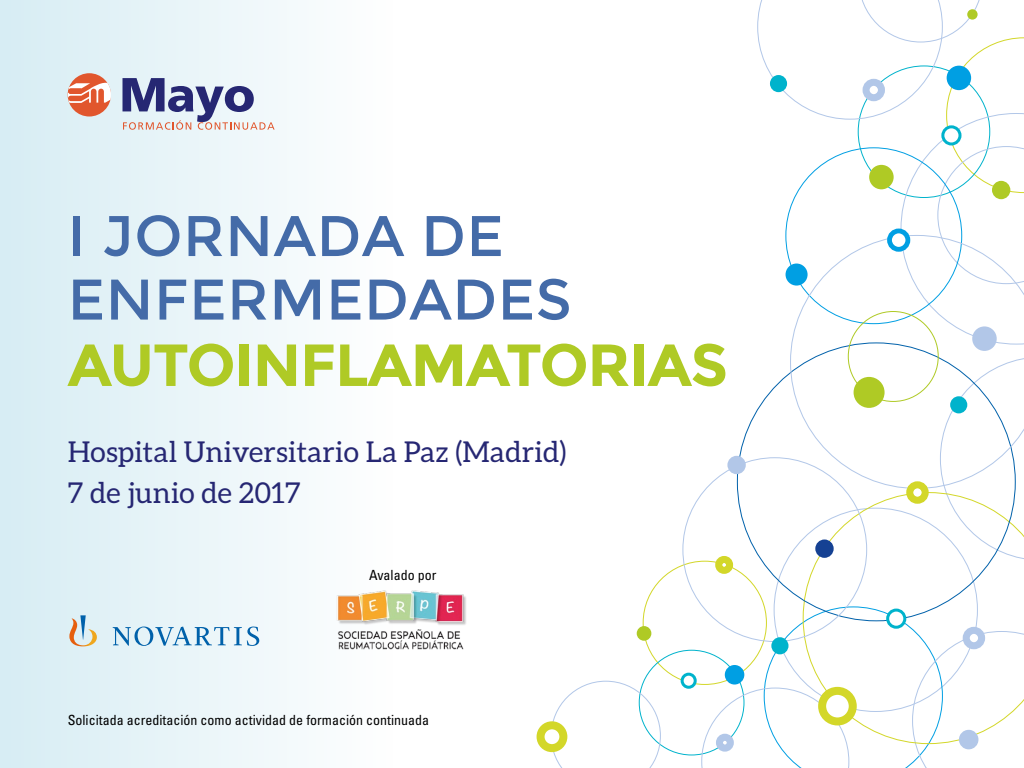
<style>
.page{position:relative;width:1024px;height:768px;background:#fff}
.page>*{position:absolute;margin:0;border:0;box-sizing:border-box;transform-origin:0 0}
.t1{font:700 59.3px "Montserrat";letter-spacing:-.02em;color:#afca25}
.t2{font:57.2px/63.5px "Montserrat";letter-spacing:.01em;color:#446ba8}
.t3{font:28.7px/40.3px "Aleo";letter-spacing:.01em;color:#262773}
.t4{font:condensed 14px "Univers LT Std";color:#000}
</style>
<div class="page">
<div style="left:0;top:0;width:393px;height:768px;background:linear-gradient(to right,#d6ecf3,#fefefe)"></div>
<svg style="left:803px;top:492px;width:221px;height:114px"></svg>
<svg style="left:790px;top:345px;width:234px;height:144px"></svg>
<svg style="left:757px;top:0;width:267px;height:345px"></svg>
<svg style="left:551px;top:681px;width:110px;height:87px"></svg>
<svg style="left:701px;top:606px;width:323px;height:162px"></svg>
<div style="left:715px;top:556px;width:18px;height:18px;border:7px solid #d3d729;border-radius:50%"></div>
<div style="left:719px;top:737px;width:11px;height:11px;background:#fff;border-radius:50%"></div>
<div style="left:716px;top:734px;width:18px;height:18px;border:7px solid #b2c7e8;border-radius:50%"></div>
<div style="left:959px;top:730px;width:19px;height:19px;background:#b2c7e8;border-radius:50%"></div>
<div style="left:541px;top:725px;width:22px;height:23px;background:#fff;border-radius:50%"></div>
<div style="left:537px;top:721px;width:30px;height:31px;border:8px solid #d3d729;border-radius:50%"></div>
<div style="left:681px;top:673px;width:16px;height:16px;border:3px solid #00b3cc;border-radius:50%"></div>
<div style="left:637px;top:626px;width:14px;height:15px;background:#afca25;border-radius:50%"></div>
<div style="left:725px;top:665px;width:19px;height:20px;background:#009fe3;border-radius:50%"></div>
<img style="left:333px;top:584px;width:133px;height:73px">
<div style="left:854px;top:377px;width:31px;height:31px;background:#afca25;border-radius:50%"></div>
<div style="left:890px;top:231px;width:18px;height:18px;background:#fff;border-radius:50%"></div>
<div style="left:887px;top:229px;width:23px;height:23px;border:5px solid #009fe3;border-radius:50%"></div>
<div style="left:910px;top:485px;width:15px;height:15px;background:#fff;border-radius:50%"></div>
<div style="left:906px;top:481px;width:23px;height:23px;border:7px solid #d3d729;border-radius:50%"></div>
<div style="left:866px;top:82px;width:15px;height:16px;background:#fff;border-radius:50%"></div>
<div style="left:863px;top:79px;width:22px;height:22px;border:7px solid #b2c7e8;border-radius:50%"></div>
<div style="left:966px;top:630px;width:16px;height:16px;background:#fff;border-radius:50%"></div>
<div style="left:963px;top:627px;width:22px;height:22px;border:7px solid #b2c7e8;border-radius:50%"></div>
<div style="left:972px;top:326px;width:25px;height:25px;background:#b2c7e8;border-radius:50%"></div>
<svg style="left:822px;top:691px;width:31px;height:30px"></svg>
<div style="left:818px;top:687px;width:39px;height:38px;border:8px solid #d3d729;border-radius:50%"></div>
<div style="left:950px;top:396px;width:17px;height:17px;background:#00b3cc;border-radius:50%"></div>
<div style="left:771px;top:637px;width:18px;height:17px;background:#00b3cc;border-radius:50%"></div>
<div style="left:770px;top:75px;width:17px;height:17px;background:#00b3cc;border-radius:50%"></div>
<svg style="left:943px;top:127px;width:17px;height:17px"></svg>
<div style="left:941px;top:125px;width:21px;height:21px;border:3px solid #00b3cc;border-radius:50%"></div>
<div style="left:888px;top:610px;width:17px;height:17px;background:#fff;border-radius:50%"></div>
<div style="left:886px;top:609px;width:20px;height:20px;border:3px solid #00b3cc;border-radius:50%"></div>
<div style="left:727px;top:456px;width:19px;height:18px;background:#b2c7e8;border-radius:50%"></div>
<div style="left:992px;top:181px;width:18px;height:18px;background:#afca25;border-radius:50%"></div>
<div style="left:967px;top:9px;width:11px;height:11px;background:#afca25;border-radius:50%"></div>
<div style="left:815px;top:539px;width:19px;height:19px;background:#154193;border-radius:50%"></div>
<div style="left:869px;top:165px;width:25px;height:24px;background:#afca25;border-radius:50%"></div>
<div style="left:786px;top:264px;width:22px;height:22px;background:#009fe3;border-radius:50%"></div>
<div style="left:947px;top:66px;width:24px;height:24px;background:#009fe3;border-radius:50%"></div>
<svg style="left:69px;top:615px;width:190px;height:31px"></svg>
<div style="left:68px;top:73px;width:43px;height:44px;background:#e1562d;border-radius:50%"></div>
<svg style="left:68px;top:83px;width:43px;height:20px"></svg>
<div style="left:106px;top:83px;width:5px;height:17px;background:#fff"></div>
<svg style="left:123px;top:78px;width:152px;height:52px"></svg>
<h2 class="t2" style="left:68px;top:205px;width:505px">I JORNADA DE<br>ENFERMEDADES</h2>
<h1 class="t1" style="left:68px;top:330px;width:662px">AUTOINFLAMATORIAS</h1>
<h3 class="t3" style="left:68px;top:432px;width:500px">Hospital Universitario La Paz (Madrid)<br>7 de junio de 2017</h3>
<p class="t4" style="left:369px;top:566px;width:69px">Avalado por</p>
<p class="t4" style="left:68px;top:711px;width:363px">Solicitada acreditación como actividad de formación continuada</p>
</div>
